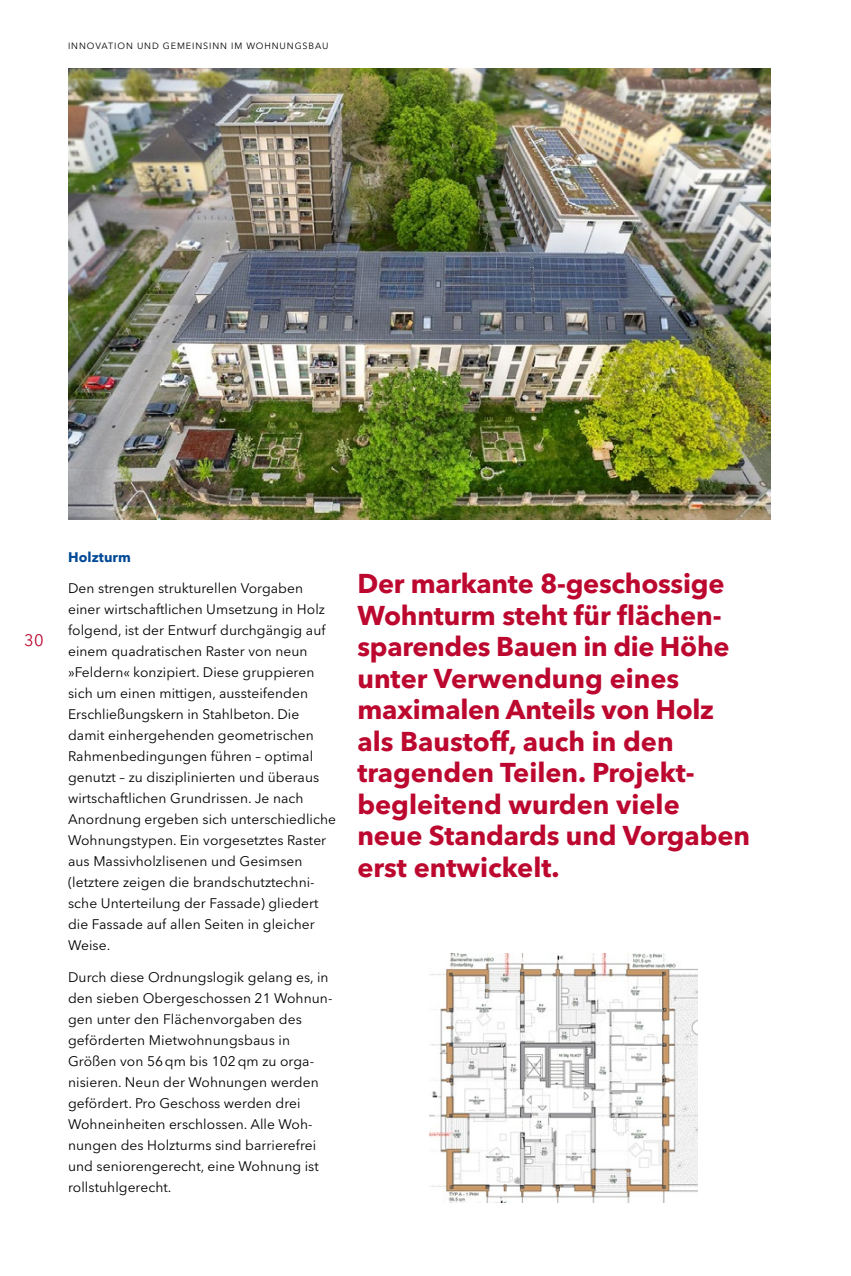
<style>
.page{position:relative;width:851px;height:1276px;background:#fff}
.page>*{position:absolute;margin:0;border:0;box-sizing:border-box;transform-origin:0 0}
.Fließtext_ohne_Einzug_-_9_2_Pt{font:700 27px/31.5px "Avenir Next LT Pro";letter-spacing:-.005em;color:#bc082f}
.t1{font:16.5px "Avenir Next LT Pro";color:#bc082f}
.Fließtext_ohne_Einzug_-_9_2_Pt-2{font:13.8px/21px "Avenir Next LT Pro";letter-spacing:.005em;color:#000}
.Subheadline_Fließtext_9_2_Pt{font:700 13.8px "Avenir Next LT Pro";letter-spacing:.005em;color:#004996}
.t2{font:9px "Avenir Next LT Pro";letter-spacing:.1em;color:#000}
</style>
<div class="page">
<img style="left:429px;top:953px;width:268px;height:249px">
<img style="left:68px;top:68px;width:702px;height:452px">
<p class="t2" style="left:68px;top:41px;width:262px">INNOVATION UND GEMEINSINN IM WOHNUNGSBAU</p>
<p class="t1" style="left:24px;top:630px;width:21px">30</p>
<p class="Subheadline_Fließtext_9_2_Pt" style="left:68px;top:548px;width:64px">Holzturm</p>
<p class="Fließtext_ohne_Einzug_-_9_2_Pt-2" style="left:68px;top:578px;width:269px">Den strengen strukturellen Vorgaben einer wirtschaftlichen Umsetzung in Holz folgend, ist der Entwurf durchgängig auf einem quadratischen Raster von neun »Feldern« konzipiert. Diese gruppieren sich um einen mittigen, aussteifenden Erschließungskern in Stahlbeton. Die damit einhergehenden geometrischen Rahmenbedingungen führen – optimal genutzt – zu disziplinierten und überaus wirtschaftlichen Grundrissen. Je nach Anordnung ergeben sich unterschiedliche Wohnungstypen. Ein vorgesetztes Raster aus Massivholzlisenen und Gesimsen (letztere zeigen die brandschutztechni&shy;sche Unterteilung der Fassade) gliedert die Fassade auf allen Seiten in gleicher Weise.</p>
<p class="Fließtext_ohne_Einzug_-_9_2_Pt-2" style="left:68px;top:966px;width:266px">Durch diese Ordnungslogik gelang es, in den sieben Obergeschossen 21 Wohnun&shy;gen unter den Flächenvorgaben des geförderten Mietwohnungsbaus in Größen von 56qm bis 102qm zu orga&shy;nisieren. Neun der Wohnungen werden gefördert. Pro Geschoss werden drei Wohneinheiten erschlossen. Alle Woh&shy;nungen des Holzturms sind barrierefrei und seniorengerecht, eine Wohnung ist rollstuhlgerecht.</p>
<p class="Fließtext_ohne_Einzug_-_9_2_Pt" style="left:357px;top:568px;width:394px">Der markante 8-geschossige<br>Wohnturm steht für flächen&shy;sparendes Bauen in die Höhe unter Verwendung eines maximalen Anteils von Holz als Baustoff, auch in den tragenden Teilen. Projekt&shy;begleitend wurden viele neue Standards und Vorgaben erst entwickelt.</p>
</div>
